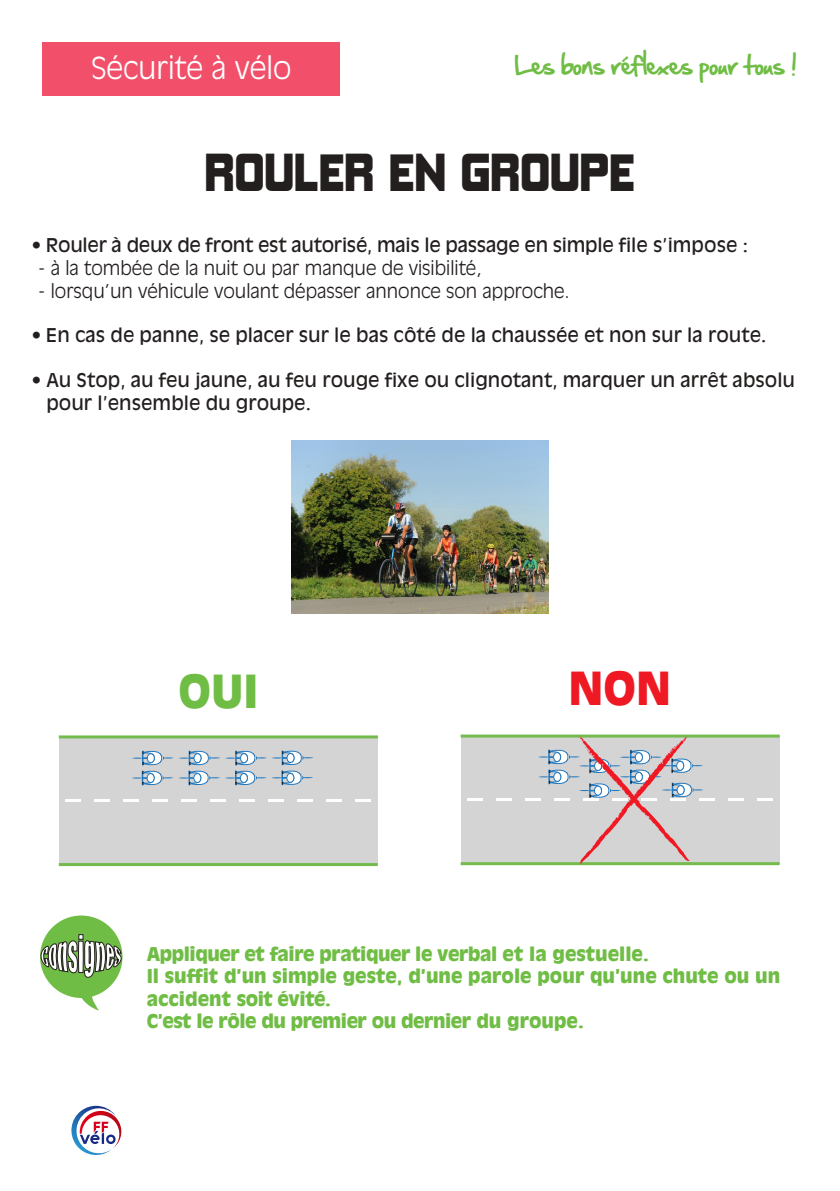
<style>
.page{position:relative;width:840px;height:1191px;background:#fff}
.page>*{position:absolute;margin:0;border:0;box-sizing:border-box;transform-origin:0 0}
.t1{font:48.75px "Kimberley";color:#241f1f}
.t2{font:900 45px "Antique Olive";color:#70bd45}
.t3{font:900 45px "Antique Olive";color:#ef1923}
.t4{font:300 30px "Antique Olive";color:#fff}
.t5{font:22.5px "Hand Of Sean";color:#70bd45}
.t6{font:18.75px/22.5px "Antique Olive";color:#241f1f}
.t7{font:900 18.75px/22.5px "Antique Olive";color:#70bd45}
.t8{font:300 18.75px "Antique Olive";color:#241f1f}
</style>
<div class="page">
<div style="left:43px;top:43px;width:297px;height:53px;background:#f2506a"></div>
<div style="left:461px;top:736px;width:318px;height:127px;background:#d5d4d5"></div>
<hr style="left:461px;top:734px;width:319px;height:3px;background:#73bb4c">
<hr style="left:461px;top:862px;width:318px;height:3px;background:#73bb4c">
<svg style="left:467px;top:798px;width:15px;height:2px"></svg>
<svg style="left:496px;top:798px;width:15px;height:2px"></svg>
<svg style="left:728px;top:798px;width:16px;height:2px"></svg>
<svg style="left:757px;top:798px;width:16px;height:2px"></svg>
<svg style="left:525px;top:735px;width:190px;height:129px"></svg>
<div style="left:59px;top:737px;width:319px;height:127px;background:#d5d4d5"></div>
<hr style="left:59px;top:735px;width:319px;height:3px;background:#73bb4c">
<hr style="left:59px;top:863px;width:319px;height:3px;background:#73bb4c">
<svg style="left:65px;top:799px;width:16px;height:2px"></svg>
<svg style="left:94px;top:799px;width:16px;height:2px"></svg>
<svg style="left:123px;top:799px;width:16px;height:2px"></svg>
<svg style="left:152px;top:799px;width:16px;height:2px"></svg>
<svg style="left:181px;top:799px;width:16px;height:2px"></svg>
<svg style="left:210px;top:799px;width:16px;height:2px"></svg>
<svg style="left:239px;top:799px;width:16px;height:2px"></svg>
<svg style="left:268px;top:799px;width:16px;height:2px"></svg>
<svg style="left:297px;top:799px;width:16px;height:2px"></svg>
<svg style="left:326px;top:799px;width:16px;height:2px"></svg>
<svg style="left:355px;top:799px;width:16px;height:2px"></svg>
<svg style="left:132px;top:750px;width:41px;height:36px"></svg>
<div style="left:147px;top:773px;width:7px;height:9px;background:#fff;border-radius:50%"></div>
<div style="left:147px;top:773px;width:7px;height:10px;border:1px solid #2278bd;border-radius:50%"></div>
<svg style="left:179px;top:750px;width:134px;height:36px"></svg>
<div style="left:287px;top:773px;width:7px;height:9px;background:#fff;border-radius:50%"></div>
<div style="left:286px;top:773px;width:8px;height:9px;border:1px solid #2278bd;border-radius:50%"></div>
<img style="left:291px;top:440px;width:258px;height:173px">
<svg style="left:81px;top:994px;width:18px;height:16px"></svg>
<div style="left:40px;top:915px;width:82px;height:83px;background:#70bd45;border-radius:50%"></div>
<svg style="left:40px;top:934px;width:82px;height:52px"></svg>
<svg style="left:71px;top:1105px;width:51px;height:50px"></svg>
<h3 class="t4" style="left:91px;top:55px;width:201px">Sécurité à vélo</h3>
<p class="t5" style="left:515px;top:45px;width:284px">Les bons réflexes pour tous !</p>
<h1 class="t1" style="left:205px;top:145px;width:432px">ROULER EN GROUPE</h1>
<p class="t6" style="left:32px;top:235px;width:717px">• Rouler à deux de front est autorisé, mais le passage en simple file s’impose :</p>
<p class="t8" style="left:38px;top:260px;width:445px">- à la tombée de la nuit ou par manque de visibilité,</p>
<p class="t8" style="left:38px;top:283px;width:533px">- lorsqu’un véhicule voulant dépasser annonce son approche.</p>
<p class="t6" style="left:32px;top:325px;width:736px">• En cas de panne, se placer sur le bas côté de la chaussée et non sur la route.</p>
<p class="t6" style="left:46px;top:370px;width:750px;text-indent:-15px">• Au Stop, au feu jaune, au feu rouge fixe ou clignotant, marquer un arrêt absolu pour l’ensemble du groupe.</p>
<h2 class="t2" style="left:179px;top:673px;width:81px">OUI</h2>
<h2 class="t3" style="left:568px;top:670px;width:104px">NON</h2>
<p class="t7" style="left:147px;top:943px;width:635px">Appliquer et faire pratiquer le verbal et la gestuelle.<br>Il suffit d’un simple geste, d’une parole pour qu’une chute ou un accident soit évité.<br>C’est le rôle du premier ou dernier du groupe.</p>
</div>
